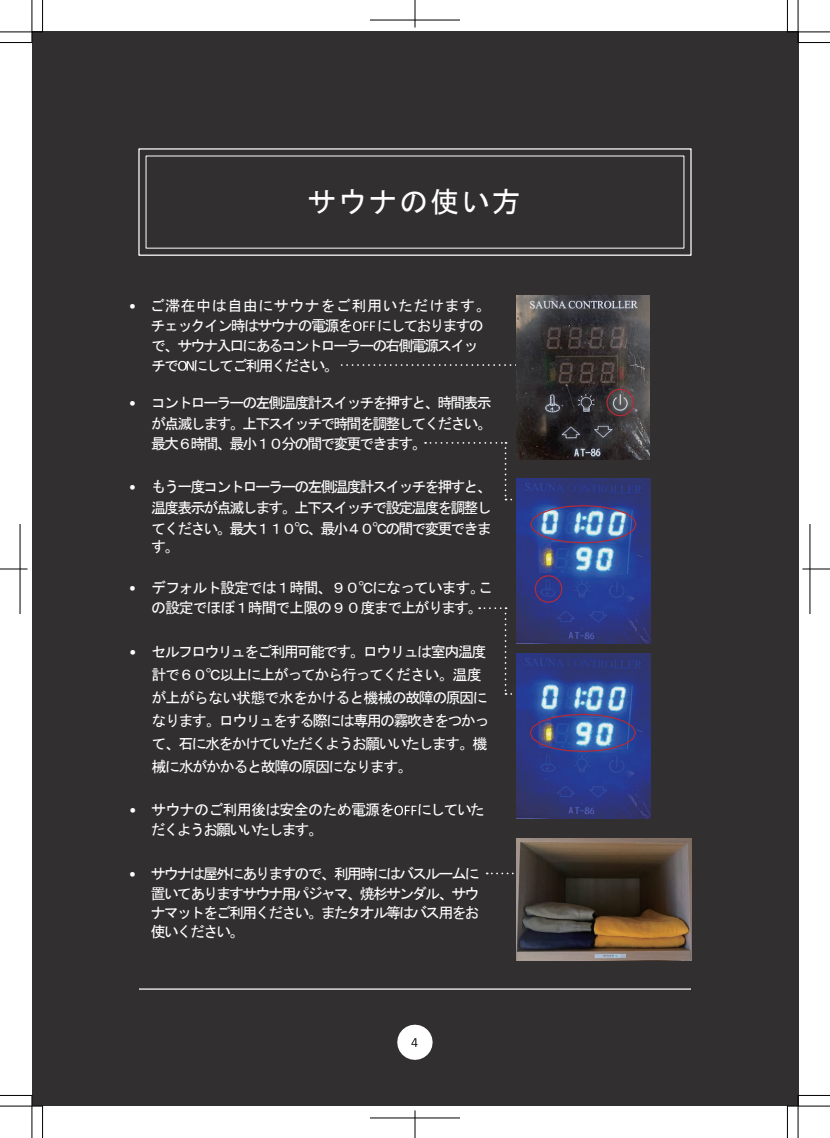
<style>
.page{position:relative;width:830px;height:1138px;background:#fff}
.page>*{position:absolute;margin:0;border:0;box-sizing:border-box;transform-origin:0 0}
.t1{font:28.75px "MS Gothic";letter-spacing:.065em;color:#fff}
.t2{font:15px/19.4px "MS Gothic";letter-spacing:-.12em;color:#fff;text-align:justify}
.t3{font:15px/23px "MS Gothic";letter-spacing:-.1em;color:#fff}
.t4{font:15px/19.8px "MS Gothic";letter-spacing:-.08em;color:#fff}
.t5{font:15px/19.8px "MS Gothic";letter-spacing:.03em;color:#fff}
.t6{font:15px "MS Gothic";letter-spacing:-.05em;color:#fff}
.s1{font-family:"Calibri"}
</style>
<div class="page">
<div style="left:32px;top:32px;width:765px;height:1074px;background:#312f30"></div>
<svg style="left:486px;top:872px;width:28px;height:2px"></svg>
<div style="left:138px;top:148px;width:553px;height:108px;border:1px solid #fff"></div>
<svg style="left:341px;top:364px;width:175px;height:2px"></svg>
<hr style="left:139px;top:988px;width:551px;height:1px;background:#fff">
<svg style="left:425px;top:442px;width:98px;height:58px"></svg>
<svg style="left:479px;top:607px;width:44px;height:87px"></svg>
<svg style="left:353px;top:321px;width:22px;height:10px"></svg>
<svg style="left:178px;top:361px;width:16px;height:10px"></svg>
<svg style="left:394px;top:805px;width:22px;height:10px"></svg>
<svg style="left:397px;top:1024px;width:35px;height:35px"></svg>
<img style="left:516px;top:296px;width:133px;height:163px">
<img style="left:516px;top:478px;width:134px;height:165px">
<svg style="left:529px;top:504px;width:108px;height:40px;background:#516ca9"></svg>
<img style="left:516px;top:653px;width:134px;height:165px">
<img style="left:528px;top:713px;width:109px;height:39px">
<img style="left:516px;top:838px;width:174px;height:122px">
<div style="left:534px;top:575px;width:28px;height:27px;border:1px solid #b22b37;border-radius:50%"></div>
<div style="left:606px;top:389px;width:27px;height:27px;border:1px solid #b22b37;border-radius:50%"></div>
<svg style="left:0;top:1095px;width:43px;height:42px"></svg>
<svg style="left:0;top:0;width:43px;height:43px"></svg>
<svg style="left:786px;top:0;width:43px;height:43px"></svg>
<svg style="left:786px;top:1095px;width:43px;height:42px"></svg>
<svg style="left:0;top:568px;width:28px;height:1px"></svg>
<hr style="left:20px;top:524px;width:1px;height:90px;background:#000">
<svg style="left:802px;top:568px;width:27px;height:1px"></svg>
<hr style="left:809px;top:524px;width:1px;height:90px;background:#000">
<hr style="left:370px;top:20px;width:90px;height:1px;background:#000">
<svg style="left:414px;top:0;width:1px;height:28px"></svg>
<hr style="left:370px;top:1117px;width:90px;height:1px;background:#000">
<svg style="left:414px;top:1110px;width:1px;height:27px"></svg>
<h1 class="t1" style="left:307px;top:187px;width:215px">サウナの使い方</h1>
<p class="t5" style="left:150px;top:296px;width:341px;text-indent:-22px"><span class="s1">•</span> ご滞在中は自由にサウナをご利用いただけます。チェックイン時はサウナの電源を</p>
<p class="t2" style="left:151px;top:315px;width:334px;line-height:19.9px;text-align:left;text-indent:226px">にしておりますので、サウナ入口にあるコントローラーの右側電源スイッチで にしてご利用ください。</p>
<p class="t2" style="left:151px;top:392px;width:342px;line-height:20.6px;text-indent:-22px"><span class="s1">•</span> コントローラーの左側温度計スイッチを押すと、時間表示が点滅します。上下スイッチで時間を調整してください。最大６時間、最小１０分の間で変更できます。</p>
<p class="t2" style="left:151px;top:476px;width:342px;line-height:20.9px;text-indent:-22px"><span class="s1">•</span> もう一度コントローラーの左側温度計スイッチを押すと、温度表示が点滅します。上下スイッチで設定温度を調整してください。最大１１０℃、最小４０℃の間で変更できま</p>
<p class="t2" style="left:151px;top:537px;width:30px">す。</p>
<p class="t4" style="left:151px;top:577px;width:343px;text-indent:-22px"><span class="s1">•</span> デフォルト設定では１時間、９０℃になっています。この設定でほぼ１時間で上限の９０度まで上がります。</p>
<p class="t3" style="left:151px;top:640px;width:339px;text-indent:-22px"><span class="s1">•</span> セルフロウリュをご利用可能です。ロウリュは室内温度計で６０℃以上に上がってから行ってください。温度が上がらない状態で水をかけると機械の故障の原因になります。ロウリュをする際には専用の霧吹きをつかって、石に水をかけていただくようお願いいたします。機械に水がかかると故障の原因になります。</p>
<p class="t6" style="left:129px;top:802px;width:267px"><span class="s1">•</span> サウナのご利用後は安全のため電源を</p>
<p class="t2" style="left:417px;top:800px;width:69px">にしていた</p>
<p class="t2" style="left:151px;top:819px;width:173px">だくようお願いいたします。</p>
<p class="t2" style="left:151px;top:864px;width:330px;text-indent:-22px"><span class="s1">•</span> サウナは屋外にありますので、利用時にはバスルームに置いてありますサウナ用パジャマ、焼杉サンダル、サウナマットをご利用ください。またタオル等はバス用をお使いください。</p>
</div>
